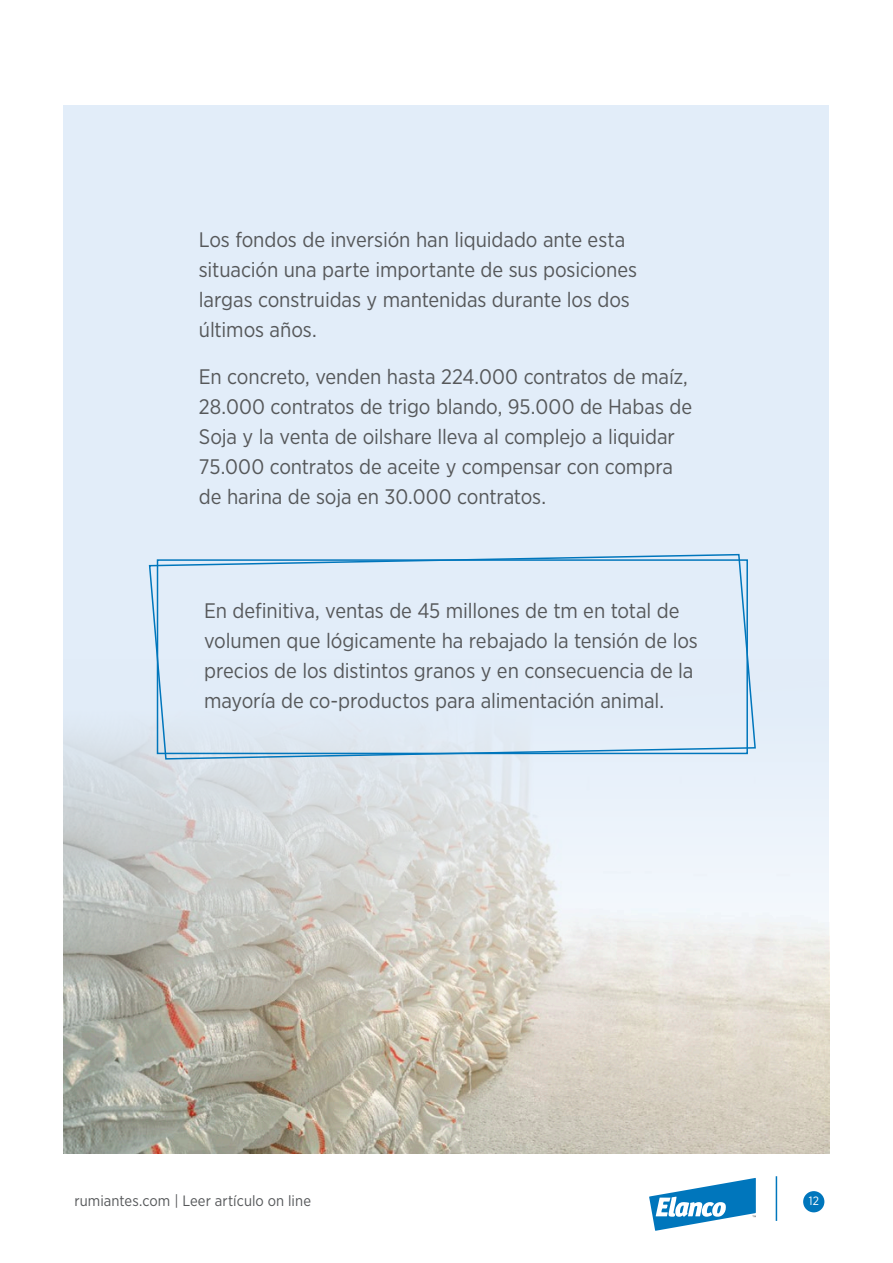
<style>
.page{position:relative;width:893px;height:1263px;background:#fff}
.page>*{position:absolute;margin:0;border:0;box-sizing:border-box;transform-origin:0 0}
.Online_txt{font:21px/30px "Gotham Narrow";letter-spacing:-.005em;color:#56585a}
.t1{font:15px "Gotham Narrow";letter-spacing:.005em;color:#56585a}
.t2{font:12px "Gotham Narrow";color:#fff}
</style>
<div class="page">
<div style="left:64px;top:105px;width:765px;height:1048px;background:#e2edf9"></div>
<div style="left:803px;top:1191px;width:21px;height:21px;background:#0076bc;border-radius:50%"></div>
<hr style="left:776px;top:1176px;width:1px;height:45px;background:#0076bc">
<svg style="left:649px;top:1178px;width:107px;height:53px"></svg>
<img style="left:64px;top:733px;width:765px;height:420px">
<svg style="left:148px;top:553px;width:609px;height:207px"></svg>
<div style="left:157px;top:559px;width:591px;height:195px;border:2px solid #0076bc"></div>
<p class="Online_txt" style="left:199px;top:224px;width:440px">Los fondos de inversión han liquidado ante esta situación una parte importante de sus posiciones largas construidas y mantenidas durante los dos últimos años.</p>
<p class="Online_txt" style="left:199px;top:361px;width:495px">En concreto, venden hasta 224.000 contratos de maíz, 28.000 contratos de trigo blando, 95.000 de Habas de Soja y la venta de oilshare lleva al complejo a liquidar 75.000 contratos de aceite y compensar con compra de harina de soja en 30.000 contratos.</p>
<p class="Online_txt" style="left:204px;top:595px;width:495px">En definitiva, ventas de 45 millones de tm en total de volumen que lógicamente ha rebajado la tensión de los precios de los distintos granos y en consecuencia de la mayoría de co-productos para alimentación animal.</p>
<p class="t1" style="left:74px;top:1191px;width:238px">rumiantes.com | Leer artículo on line</p>
<p class="t2" style="left:809px;top:1194px;width:12px">12</p>
</div>
